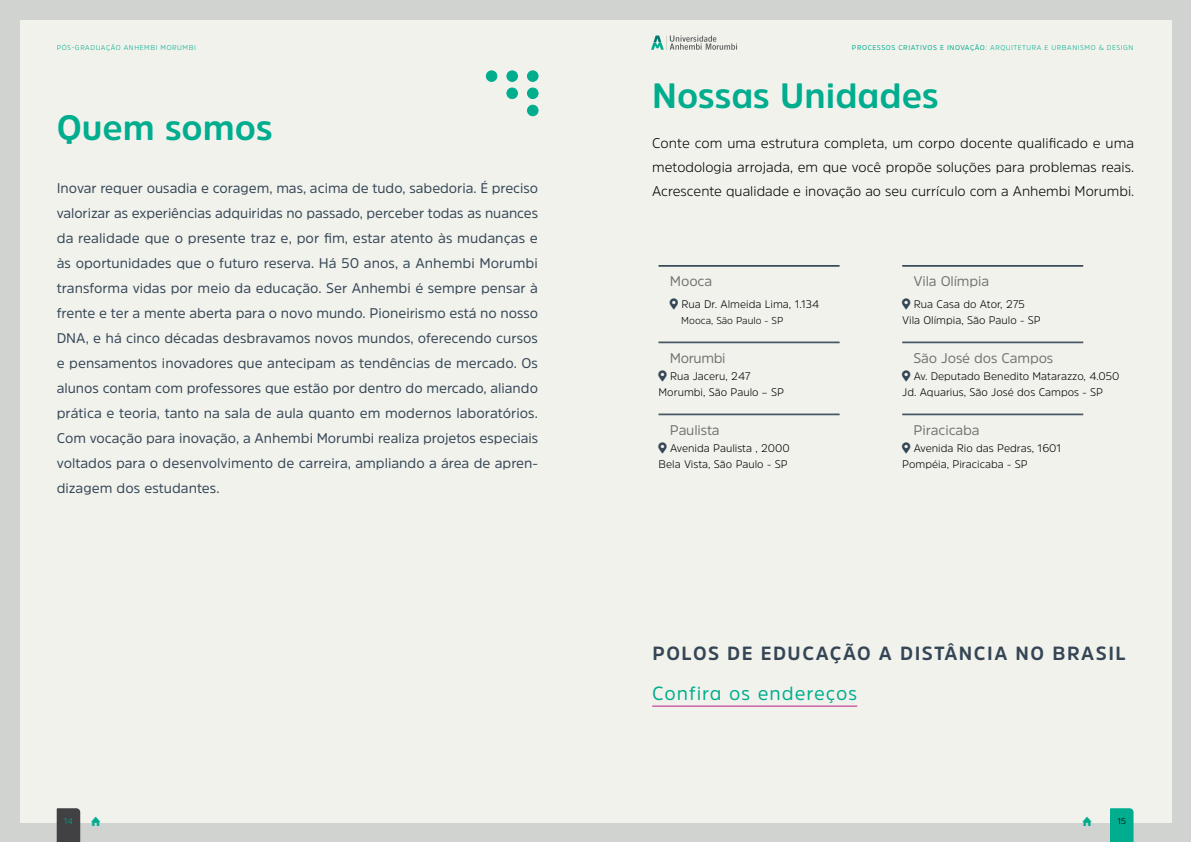
<style>
.page{position:relative;width:1191px;height:842px;background:#d1d3d0}
.page>*{position:absolute;margin:0;border:0;box-sizing:border-box;transform-origin:0 0}
.t1{font:700 35px "Amsi Pro";color:#00ad8e}
.t2{font:700 19px "Amsi Pro";letter-spacing:.08em;color:#344655}
.t3{font:19px "Amsi Pro";letter-spacing:.05em;color:#00ad8e}
.t4{font:14px/25px "Amsi Pro";color:#344655;text-align:justify}
.t5{font:300 14px/24px "Amsi Pro";color:#000;text-align:justify}
.t6{font:14px "Amsi Pro";letter-spacing:-.01em;color:#747474}
.t7{font:300 11px/16px "Amsi Pro";color:#000}
.t8{font:300 10px "Amsi Pro";color:#000}
.t9{font:300 8.5px "Amsi Pro";color:#000}
.t10{font:300 8.5px "Amsi Pro";color:#00ad8e}
.t11{font:300 7px "Amsi Pro";letter-spacing:.08em;color:#00ad8e}
.s1{font-weight:400}
</style>
<div class="page">
<div style="left:20px;top:20px;width:1151px;height:802px;background:#f2f2ed"></div>
<svg style="left:1110px;top:808px;width:23px;height:34px"></svg>
<svg style="left:651px;top:35px;width:86px;height:15px"></svg>
<svg style="left:57px;top:808px;width:23px;height:34px"></svg>
<div style="left:486px;top:71px;width:11px;height:10px;background:#00ae8d;border-radius:50%"></div>
<div style="left:486px;top:70px;width:11px;height:12px;border:1px solid #00ad8e;border-radius:50%"></div>
<div style="left:507px;top:71px;width:10px;height:10px;background:#00ae8d;border-radius:50%"></div>
<div style="left:506px;top:70px;width:12px;height:12px;border:1px solid #00ad8e;border-radius:50%"></div>
<div style="left:507px;top:88px;width:10px;height:11px;background:#00ae8d;border-radius:50%"></div>
<div style="left:506px;top:88px;width:12px;height:11px;border:1px solid #00ad8e;border-radius:50%"></div>
<div style="left:527px;top:71px;width:11px;height:10px;background:#00ae8d;border-radius:50%"></div>
<div style="left:527px;top:70px;width:11px;height:12px;border:1px solid #00ad8e;border-radius:50%"></div>
<div style="left:527px;top:88px;width:11px;height:11px;background:#00ae8d;border-radius:50%"></div>
<div style="left:527px;top:88px;width:11px;height:11px;border:1px solid #00ad8e;border-radius:50%"></div>
<div style="left:527px;top:105px;width:11px;height:11px;background:#00ae8d;border-radius:50%"></div>
<div style="left:527px;top:105px;width:11px;height:11px;border:1px solid #00ad8e;border-radius:50%"></div>
<hr style="left:652px;top:706px;width:205px;height:1px;background:#b51e84">
<hr style="left:658px;top:265px;width:181px;height:1px;background:#344655">
<hr style="left:658px;top:266px;width:181px;height:1px;background:#344655">
<hr style="left:658px;top:342px;width:181px;height:1px;background:#344655">
<hr style="left:658px;top:343px;width:181px;height:1px;background:#344655">
<hr style="left:658px;top:414px;width:181px;height:1px;background:#344655">
<hr style="left:658px;top:415px;width:181px;height:1px;background:#344655">
<hr style="left:902px;top:265px;width:181px;height:1px;background:#344655">
<hr style="left:902px;top:266px;width:181px;height:1px;background:#344655">
<hr style="left:902px;top:342px;width:181px;height:1px;background:#344655">
<hr style="left:902px;top:343px;width:181px;height:1px;background:#344655">
<hr style="left:902px;top:414px;width:181px;height:1px;background:#344655">
<hr style="left:902px;top:415px;width:181px;height:1px;background:#344655">
<p class="t11" style="left:57px;top:42px;width:141px">PÓS-GRADUAÇÃO ANHEMBI MORUMBI</p>
<h1 class="t1" style="left:57px;top:104px;width:217px">Quem somos</h1>
<p class="t4" style="left:57px;top:176px;width:483px">Inovar requer ousadia e coragem, mas, acima de tudo, sabedoria. É preciso valorizar as experiências adquiridas no passado, perceber todas as nuances da realidade que o presente traz e, por fim, estar atento às mudanças e às oportunidades que o futuro reserva. Há 50 anos, a Anhembi Morumbi transforma vidas por meio da educação. Ser Anhembi é sempre pensar à frente e ter a mente aberta para o novo mundo. Pioneirismo está no nosso DNA, e há cinco décadas desbravamos novos mundos, oferecendo cursos e pensamentos inovadores que antecipam as tendências de mercado. Os alunos contam com professores que estão por dentro do mercado, aliando prática e teoria, tanto na sala de aula quanto em modernos laboratórios.<br>Com vocação para inovação, a Anhembi Morumbi realiza projetos especiais voltados para o desenvolvimento de carreira, ampliando a área de apren&shy;dizagem dos estudantes.</p>
<p class="t10" style="left:64px;top:815px;width:11px">14</p>
<p class="t11" style="left:852px;top:42px;width:283px"><span class="s1">PROCESSOS CRIATIVOS E INOVAÇÃO</span>: ARQUITETURA E URBANISMO &amp; DESIGN</p>
<h1 class="t1" style="left:652px;top:72px;width:288px">Nossas Unidades</h1>
<p class="t5" style="left:652px;top:131px;width:483px">Conte com uma estrutura completa, um corpo docente qualificado e uma metodologia arrojada, em que você propõe soluções para problemas reais.<br>Acrescente qualidade e inovação ao seu currículo com a Anhembi Morumbi.</p>
<p class="t6" style="left:670px;top:272px;width:44px">Mooca</p>
<p class="t7" style="left:681px;top:296px;width:139px">Rua Dr. Almeida Lima, 1.134</p>
<p class="t8" style="left:681px;top:314px;width:104px">Mooca, São Paulo - SP</p>
<p class="t6" style="left:670px;top:348px;width:57px">Morumbi</p>
<p class="t7" style="left:658px;top:368px;width:127px;text-indent:12px">Rua Jaceru, 247<br>Morumbi, São Paulo – SP</p>
<p class="t6" style="left:670px;top:420px;width:51px">Paulista</p>
<p class="t7" style="left:658px;top:440px;width:133px;text-align:right">Avenida Paulista , 2000<br>Bela Vista, São Paulo - SP</p>
<p class="t6" style="left:913px;top:272px;width:77px">Vila Olímpia</p>
<p class="t7" style="left:902px;top:296px;width:140px;text-align:center">Rua Casa do Ator, 275<br>Vila Olímpia, São Paulo - SP</p>
<p class="t6" style="left:913px;top:348px;width:141px">São José dos Campos</p>
<p class="t7" style="left:902px;top:368px;width:219px;text-indent:12px">Av. Deputado Benedito Matarazzo, 4.050<br>Jd. Aquarius, São José dos Campos - SP</p>
<p class="t6" style="left:913px;top:420px;width:67px">Piracicaba</p>
<p class="t7" style="left:902px;top:440px;width:161px;text-indent:12px">Avenida Rio das Pedras, 1601<br>Pompéia, Piracicaba - SP</p>
<h2 class="t2" style="left:652px;top:640px;width:475px">POLOS DE EDUCAÇÃO A DISTÂNCIA NO BRASIL</h2>
<h2 class="t3" style="left:652px;top:680px;width:206px">Confira os endereços</h2>
<p class="t9" style="left:1117px;top:815px;width:10px">15</p>
</div>
